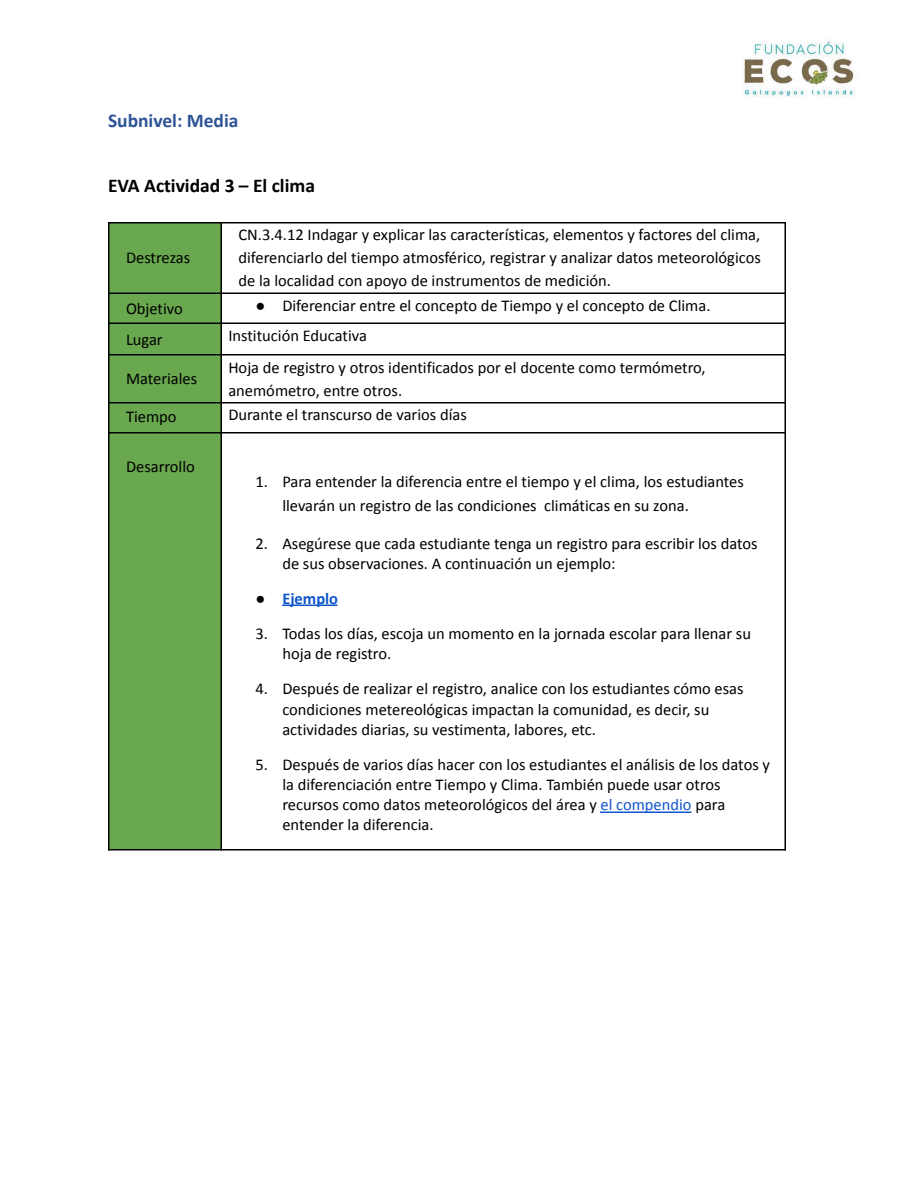
<style>
.page{position:relative;width:918px;height:1188px;background:#fff}
.page>*{position:absolute;margin:0;border:0;box-sizing:border-box;transform-origin:0 0}
.t1{font:700 19.5px "Calibri";color:#000}
.t2{font:700 19.5px "Calibri";color:#2f5496}
.t3{font:16.5px/20.1px "Calibri";color:#000}
.t4{font:700 16.5px "Calibri";color:#15c}
.s1{font-family:"Arial"}
.s2{font-family:"Arial";font-weight:400;color:#000}
.s3{color:#15c}
</style>
<div class="page">
<div style="left:108px;top:223px;width:112px;height:71px;background:#6aa84f"></div>
<div style="left:108px;top:294px;width:112px;height:30px;background:#6aa84f"></div>
<div style="left:108px;top:324px;width:112px;height:32px;background:#6aa84f"></div>
<div style="left:108px;top:356px;width:112px;height:47px;background:#6aa84f"></div>
<div style="left:108px;top:403px;width:112px;height:29px;background:#6aa84f"></div>
<div style="left:108px;top:432px;width:112px;height:418px;background:#6aa84f"></div>
<hr style="left:282px;top:605px;width:56px;height:1px;background:#15c">
<hr style="left:600px;top:811px;width:91px;height:2px;background:#15c">
<hr style="left:108px;top:222px;width:2px;height:628px;background:#000">
<hr style="left:220px;top:222px;width:2px;height:628px;background:#000">
<hr style="left:784px;top:222px;width:2px;height:628px;background:#000">
<hr style="left:108px;top:222px;width:678px;height:2px;background:#000">
<hr style="left:108px;top:293px;width:678px;height:1px;background:#000">
<hr style="left:108px;top:323px;width:678px;height:1px;background:#000">
<hr style="left:108px;top:354px;width:678px;height:2px;background:#000">
<hr style="left:108px;top:402px;width:678px;height:2px;background:#000">
<hr style="left:108px;top:432px;width:678px;height:2px;background:#000">
<hr style="left:108px;top:849px;width:678px;height:1px;background:#000">
<img style="left:743px;top:39px;width:112px;height:58px">
<p class="t2" style="left:108px;top:112px;width:132px">Subnivel: Media</p>
<p class="t1" style="left:108px;top:177px;width:209px">EVA Actividad 3 – El clima</p>
<p class="t3" style="left:126px;top:249px;width:66px">Destrezas</p>
<p class="t3" style="left:238px;top:224px;width:524px;line-height:23.1px;text-align:justify">CN.3.4.12 Indagar y explicar las características, elementos y factores del clima, diferenciarlo del tiempo atmosférico, registrar y analizar datos meteorológicos de la localidad con apoyo de instrumentos de medición.</p>
<p class="t3" style="left:126px;top:300px;width:58px">Objetivo</p>
<p class="t3" style="left:255px;top:296px;width:457px"><span class="s1">●</span> Diferenciar entre el concepto de Tiempo y el concepto de Clima.</p>
<p class="t3" style="left:126px;top:330px;width:38px">Lugar</p>
<p class="t3" style="left:228px;top:327px;width:140px">Institución Educativa</p>
<p class="t3" style="left:126px;top:370px;width:73px">Materiales</p>
<p class="t3" style="left:228px;top:357px;width:479px;line-height:23.1px">Hoja de registro y otros identificados por el docente como termómetro, anemómetro, entre otros.</p>
<p class="t3" style="left:126px;top:408px;width:52px">Tiempo</p>
<p class="t3" style="left:228px;top:406px;width:240px">Durante el transcurso de varios días</p>
<p class="t3" style="left:126px;top:458px;width:70px">Desarrollo</p>
<p class="t3" style="left:282px;top:472px;width:463px;line-height:23.1px;text-indent:-27px">1. Para entender la diferencia entre el tiempo y el clima, los estudiantes llevarán un registro de las condiciones climáticas en su zona.</p>
<p class="t3" style="left:282px;top:535px;width:477px;text-indent:-27px">2. Asegúrese que cada estudiante tenga un registro para escribir los datos de sus observaciones. A continuación un ejemplo:</p>
<p class="t4" style="left:255px;top:592px;width:84px"><span class="s2">●</span> Ejemplo</p>
<p class="t3" style="left:282px;top:625px;width:470px;text-indent:-27px">3. Todas los días, escoja un momento en la jornada escolar para llenar su hoja de registro.</p>
<p class="t3" style="left:282px;top:680px;width:463px;text-indent:-27px">4. Después de realizar el registro, analice con los estudiantes cómo esas condiciones metereológicas impactan la comunidad, es decir, su actividades diarias, su vestimenta, labores, etc.</p>
<p class="t3" style="left:282px;top:756px;width:489px;text-indent:-27px">5. Después de varios días hacer con los estudiantes el análisis de los datos y la diferenciación entre Tiempo y Clima. También puede usar otros recursos como datos meteorológicos del área y <span class="s3">el compendio</span> para entender la diferencia.</p>
</div>
